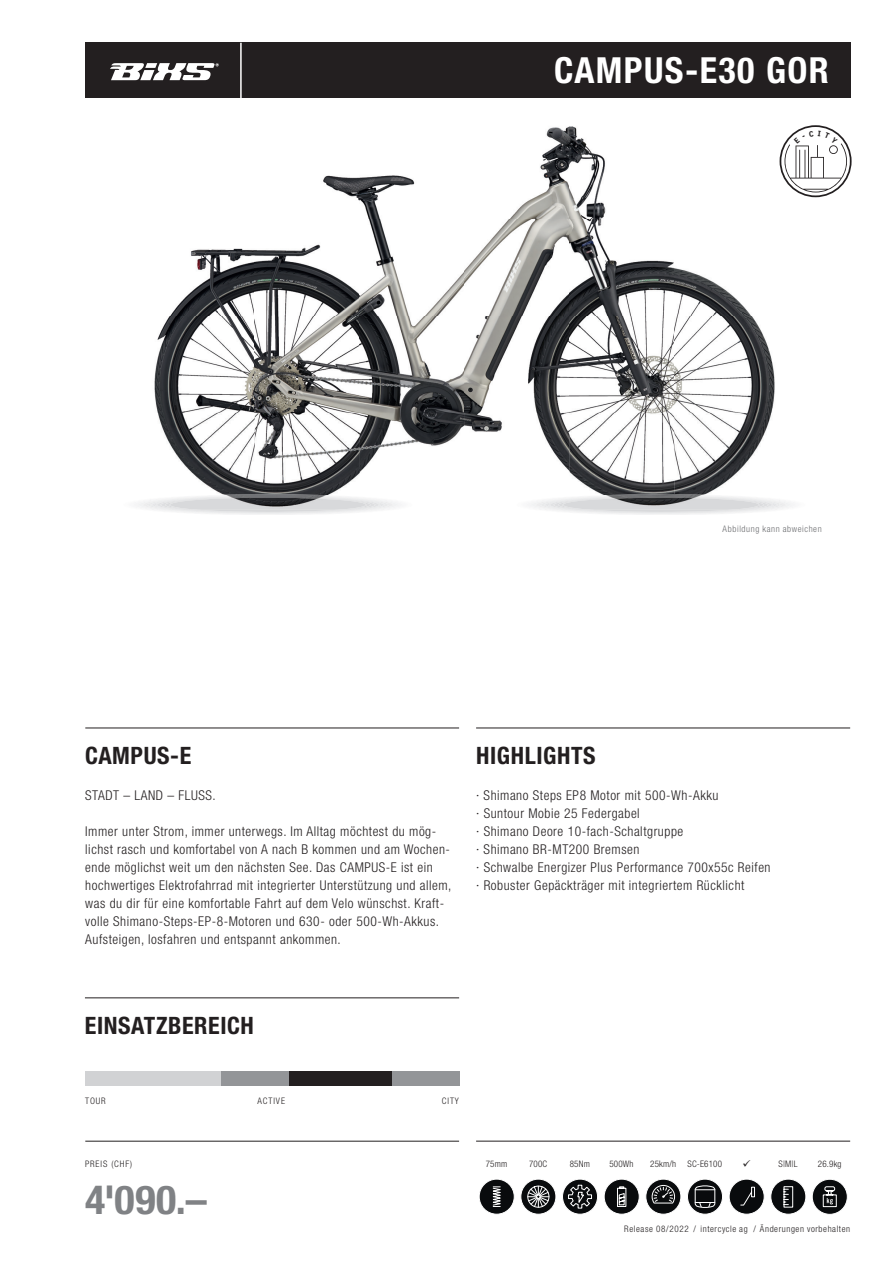
<style>
.page{position:relative;width:893px;height:1263px;background:#fff}
.page>*{position:absolute;margin:0;border:0;box-sizing:border-box;transform-origin:0 0}
.t1{font:700 condensed 39.9px "Helvetica Neue";color:#808285;scale:1.05 1}
.t2{font:700 condensed 36px "Helvetica Neue";letter-spacing:.04em;color:#fff}
.t3{font:700 condensed 24px "Helvetica Neue";letter-spacing:.025em;color:#231f20}
.t4{font:300 condensed 13.5px/18px "Helvetica Neue";letter-spacing:.04em;color:#231f20}
.t5{font:300 condensed 9px "Helvetica Neue";letter-spacing:.065em;color:#231f20}
.t6{font:300 condensed 9px "Helvetica Neue";letter-spacing:.065em;color:#6c6d70}
.t7{font:300 condensed 9px "Helvetica Neue";letter-spacing:.1em;color:#231f20}
</style>
<div class="page">
<div style="left:85px;top:43px;width:765px;height:55px;background:#231f20"></div>
<img style="left:154px;top:126px;width:621px;height:287px">
<img style="left:158px;top:413px;width:97px;height:81px">
<img style="left:255px;top:413px;width:105px;height:81px">
<img style="left:360px;top:413px;width:209px;height:59px">
<img style="left:569px;top:413px;width:105px;height:81px">
<img style="left:674px;top:413px;width:98px;height:81px">
<hr style="left:85px;top:1141px;width:374px;height:1px;background:#231f20">
<hr style="left:476px;top:1141px;width:374px;height:1px;background:#231f20">
<hr style="left:240px;top:43px;width:2px;height:55px;background:#fff">
<svg style="left:110px;top:63px;width:109px;height:17px"></svg>
<div style="left:479px;top:1179px;width:35px;height:35px;background:#090b0d;border-radius:50%"></div>
<div style="left:479px;top:1179px;width:36px;height:36px;border:1px solid #fff;border-radius:50%"></div>
<svg style="left:492px;top:1186px;width:9px;height:21px"></svg>
<svg style="left:521px;top:1179px;width:35px;height:35px"></svg>
<div style="left:520px;top:1179px;width:36px;height:36px;border:1px solid #fff;border-radius:50%"></div>
<svg style="left:525px;top:1185px;width:27px;height:25px"></svg>
<svg style="left:562px;top:1179px;width:35px;height:35px"></svg>
<div style="left:562px;top:1179px;width:36px;height:36px;border:1px solid #fff;border-radius:50%"></div>
<svg style="left:567px;top:1184px;width:25px;height:25px"></svg>
<div style="left:604px;top:1179px;width:35px;height:35px;background:#090b0d;border-radius:50%"></div>
<div style="left:604px;top:1179px;width:36px;height:36px;border:1px solid #fff;border-radius:50%"></div>
<svg style="left:617px;top:1186px;width:10px;height:21px"></svg>
<div style="left:771px;top:1179px;width:35px;height:35px;background:#090b0d;border-radius:50%"></div>
<div style="left:770px;top:1179px;width:36px;height:36px;border:1px solid #fff;border-radius:50%"></div>
<svg style="left:783px;top:1186px;width:11px;height:22px"></svg>
<svg style="left:687px;top:1179px;width:35px;height:35px"></svg>
<div style="left:687px;top:1179px;width:36px;height:36px;border:1px solid #fff;border-radius:50%"></div>
<svg style="left:694px;top:1184px;width:22px;height:24px"></svg>
<div style="left:646px;top:1179px;width:35px;height:35px;background:#090b0d;border-radius:50%"></div>
<div style="left:645px;top:1179px;width:36px;height:36px;border:1px solid #fff;border-radius:50%"></div>
<svg style="left:651px;top:1184px;width:24px;height:20px"></svg>
<div style="left:729px;top:1179px;width:35px;height:35px;background:#090b0d;border-radius:50%"></div>
<div style="left:729px;top:1179px;width:36px;height:36px;border:1px solid #fff;border-radius:50%"></div>
<svg style="left:740px;top:1186px;width:15px;height:20px"></svg>
<div style="left:85px;top:1071px;width:374px;height:15px;background:#d1d2d4"></div>
<div style="left:221px;top:1071px;width:238px;height:15px;background:#939598"></div>
<div style="left:289px;top:1071px;width:102px;height:15px;background:#231f20"></div>
<div style="left:812px;top:1179px;width:35px;height:35px;background:#090b0d;border-radius:50%"></div>
<div style="left:812px;top:1179px;width:36px;height:36px;border:1px solid #fff;border-radius:50%"></div>
<svg style="left:822px;top:1186px;width:15px;height:22px"></svg>
<img style="left:222px;top:494px;width:108px;height:1px">
<img style="left:224px;top:495px;width:104px;height:1px">
<img style="left:197px;top:496px;width:143px;height:1px">
<img style="left:181px;top:497px;width:176px;height:1px">
<svg style="left:138px;top:499px;width:261px;height:16px"></svg>
<img style="left:170px;top:498px;width:196px;height:11px">
<img style="left:601px;top:494px;width:105px;height:1px">
<img style="left:604px;top:495px;width:101px;height:1px">
<img style="left:589px;top:496px;width:143px;height:1px">
<img style="left:572px;top:497px;width:176px;height:1px">
<svg style="left:530px;top:499px;width:262px;height:16px"></svg>
<img style="left:563px;top:498px;width:196px;height:11px">
<hr style="left:85px;top:728px;width:374px;height:1px;background:#231f20">
<hr style="left:85px;top:997px;width:374px;height:1px;background:#231f20">
<hr style="left:476px;top:728px;width:374px;height:1px;background:#231f20">
<svg style="left:779px;top:125px;width:72px;height:72px"></svg>
<h2 class="t2" style="left:554px;top:58px;width:276px">CAMPUS-E30 GOR</h2>
<p class="t6" style="left:723px;top:526px;width:101px">Abbildung kann abweichen</p>
<h3 class="t3" style="left:85px;top:747px;width:107px">CAMPUS-E</h3>
<p class="t4" style="left:85px;top:787px;width:132px">STADT – LAND – FLUSS.</p>
<p class="t4" style="left:85px;top:823px;width:368px">Immer unter Strom, immer unterwegs. Im Alltag möchtest du mög&shy;lichst rasch und komfortabel von A nach B kommen und am Wochen&shy;ende möglichst weit um den nächsten See. Das CAMPUS-E ist ein hochwertiges Elektrofahrrad mit integrierter Unterstützung und allem, was du dir für eine komfortable Fahrt auf dem Velo wünschst. Kraft&shy;volle Shimano-Steps-EP-8-Motoren und 630- oder 500-Wh-Akkus.<br>Aufsteigen, losfahren und entspannt ankommen.</p>
<h3 class="t3" style="left:476px;top:747px;width:121px">HIGHLIGHTS</h3>
<p class="t4" style="left:476px;top:787px;width:296px">· Shimano Steps EP8 Motor mit 500-Wh-Akku<br>· Suntour Mobie 25 Federgabel<br>· Shimano Deore 10-fach-Schaltgruppe<br>· Shimano BR-MT200 Bremsen<br>· Schwalbe Energizer Plus Performance 700x55c Reifen · Robuster Gepäckträger mit integriertem Rücklicht</p>
<h3 class="t3" style="left:85px;top:1017px;width:170px">EINSATZBEREICH</h3>
<p class="t5" style="left:85px;top:1098px;width:22px">TOUR</p>
<p class="t5" style="left:257px;top:1098px;width:29px">ACTIVE</p>
<p class="t5" style="left:442px;top:1098px;width:19px">CITY</p>
<p class="t7" style="left:85px;top:1160px;width:49px">PREIS (CHF)</p>
<h1 class="t1" style="left:85px;top:1185px;width:117px">4'090.–</h1>
<p class="t5" style="left:486px;top:1160px;width:23px">75mm</p>
<p class="t5" style="left:529px;top:1160px;width:20px">700C</p>
<p class="t5" style="left:570px;top:1160px;width:22px">85Nm</p>
<p class="t5" style="left:609px;top:1160px;width:26px">500Wh</p>
<p class="t5" style="left:650px;top:1160px;width:27px">25km/h</p>
<p class="t5" style="left:778px;top:1160px;width:21px">S|M|L</p>
<p class="t5" style="left:687px;top:1160px;width:36px">SC-E6100</p>
<p class="t5" style="left:818px;top:1160px;width:25px">26.9kg</p>
<p class="t5" style="left:624px;top:1225px;width:227px">Release 08/2022 / intercycle ag / Änderungen vorbehalten</p>
</div>
